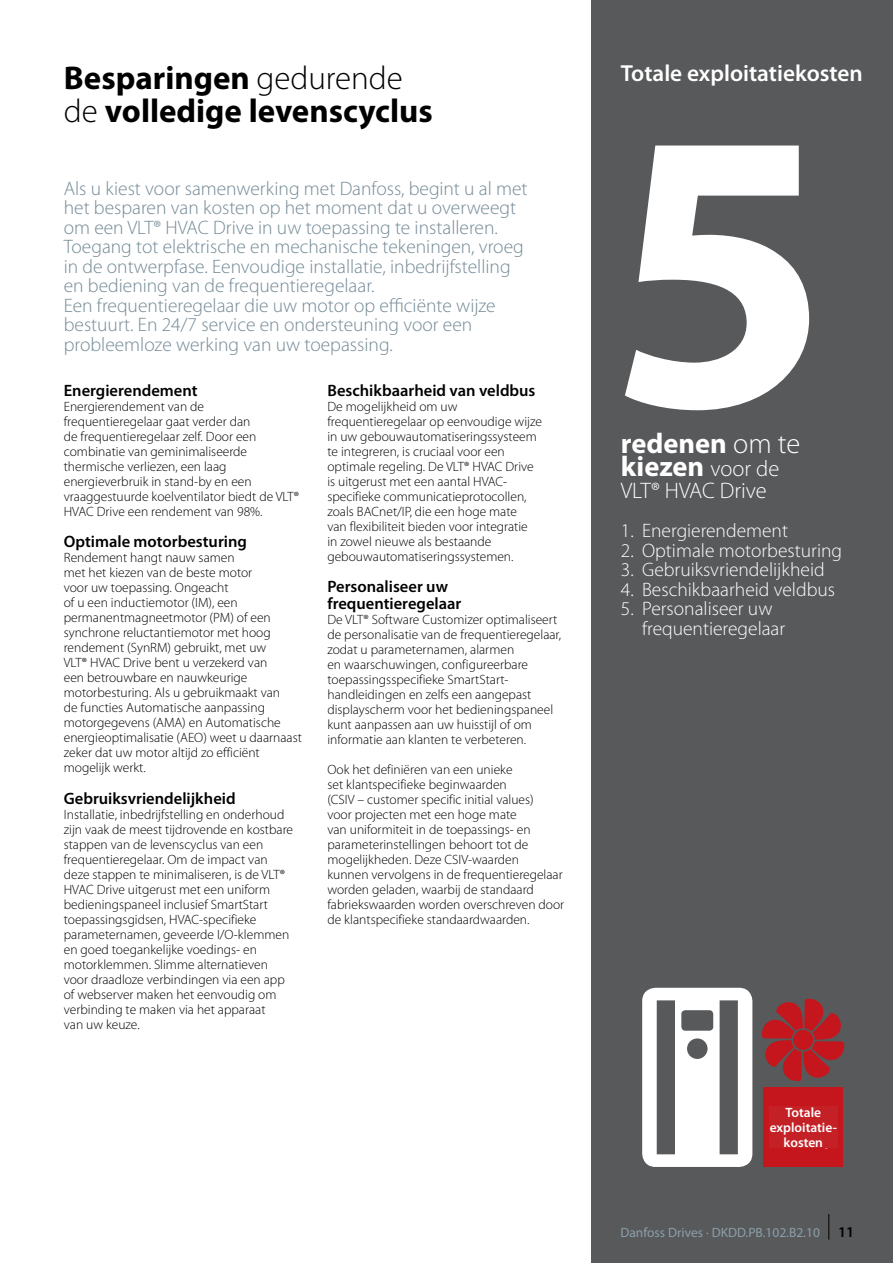
<style>
.page{position:relative;width:893px;height:1263px;background:#fff}
.page>*{position:absolute;margin:0;border:0;box-sizing:border-box;transform-origin:0 0}
.t1{font:700 400.5px "Myriad Pro";color:#fff}
.t2{font:700 33px/33px "Myriad Pro";color:#000}
.t3{font:700 28.5px/22.5px "Myriad Pro";color:#fff}
.t4{font:600 23.25px "Myriad Pro";color:#fff}
.t5{font:300 22.5px "Myriad Pro";color:#fff}
.t6{font:300 19.5px/19.5px "Myriad Pro";color:#748a96}
.t7{font:300 19.5px/19.5px "Myriad Pro";color:#fff}
.t8{font:600 16.5px/16.5px "Myriad Pro";color:#000}
.t9{font:300 13.5px/15px "Myriad Pro";color:#000}
.t10{font:13.5px "Myriad Pro";color:#8b9faa}
.t11{font:600 13.5px/15px "Myriad Pro";color:#fff;text-align:center}
.t12{font:600 12.6px/15.1px "Myriad Pro";color:#fff;text-align:center}
.s1{font-weight:300}
.s2{font-weight:300;font-size:22.5px}
.s3{font-weight:600;font-size:15px;color:#000}
</style>
<div class="page">
<div style="left:591px;top:0;width:302px;height:1263px;background:#58595b"></div>
<svg style="left:642px;top:988px;width:110px;height:179px"></svg>
<svg style="left:762px;top:999px;width:82px;height:82px"></svg>
<div style="left:763px;top:1087px;width:80px;height:79px;background:#c4161c"></div>
<div style="left:769px;top:1107px;width:69px;height:41px;background:#c42127"></div>
<svg style="left:828px;top:1214px;width:1px;height:25px"></svg>
<h2 class="t2" style="left:64px;top:61px;width:370px">Besparingen <span class="s1">gedurende de</span> volledige levenscyclus</h2>
<p class="t6" style="left:64px;top:179px;width:465px">Als u kiest voor samenwerking met Danfoss, begint u al met het besparen van kosten op het moment dat u overweegt om een VLT® HVAC Drive in uw toepassing te installeren.<br>Toegang tot elektrische en mechanische tekeningen, vroeg in de ontwerpfase. Eenvoudige installatie, inbedrijfstelling en bediening van de frequentieregelaar.<br>Een frequentieregelaar die uw motor op efficiënte wijze bestuurt. En 24/7 service en ondersteuning voor een probleemloze werking van uw toepassing.</p>
<p class="t8" style="left:64px;top:382px;width:135px">Energierendement</p>
<p class="t9" style="left:64px;top:399px;width:237px">Energierendement van de frequentieregelaar gaat verder dan<br>de frequentieregelaar zelf. Door een combinatie van geminimaliseerde thermische verliezen, een laag energieverbruik in stand-by en een vraaggestuurde koelventilator biedt de VLT® HVAC Drive een rendement van 98%.</p>
<p class="t8" style="left:64px;top:534px;width:185px">Optimale motorbesturing</p>
<p class="t9" style="left:64px;top:550px;width:240px">Rendement hangt nauw samen<br>met het kiezen van de beste motor<br>voor uw toepassing. Ongeacht<br>of u een inductiemotor (IM), een permanentmagneetmotor (PM) of een synchrone reluctantiemotor met hoog rendement (SynRM) gebruikt, met uw<br>VLT® HVAC Drive bent u verzekerd van<br>een betrouwbare en nauwkeurige motorbesturing. Als u gebruikmaakt van<br>de functies Automatische aanpassing motorgegevens (AMA) en Automatische energieoptimalisatie (AEO) weet u daarnaast zeker dat uw motor altijd zo efficiënt mogelijk werkt.</p>
<p class="t8" style="left:64px;top:790px;width:173px">Gebruiksvriendelijkheid</p>
<p class="t9" style="left:64px;top:807px;width:231px">Installatie, inbedrijfstelling en onderhoud zijn vaak de meest tijdrovende en kostbare stappen van de levenscyclus van een frequentieregelaar. Om de impact van deze stappen te minimaliseren, is de VLT® HVAC Drive uitgerust met een uniform bedieningspaneel inclusief SmartStart toepassingsgidsen, HVAC-specifieke parameternamen, geveerde I/O-klemmen en goed toegankelijke voedings- en motorklemmen. Slimme alternatieven voor draadloze verbindingen via een app of webserver maken het eenvoudig om verbinding te maken via het apparaat<br>van uw keuze.</p>
<p class="t8" style="left:327px;top:382px;width:210px">Beschikbaarheid van veldbus</p>
<p class="t9" style="left:327px;top:399px;width:216px">De mogelijkheid om uw frequentieregelaar op eenvoudige wijze in uw gebouwautomatiseringssysteem te integreren, is cruciaal voor een optimale regeling. De VLT® HVAC Drive is uitgerust met een aantal HVAC&shy;specifieke communicatieprotocollen, zoals BACnet/IP, die een hoge mate<br>van flexibiliteit bieden voor integratie<br>in zowel nieuwe als bestaande gebouwautomatiseringssystemen.</p>
<p class="t8" style="left:327px;top:579px;width:135px">Personaliseer uw frequentieregelaar</p>
<p class="t9" style="left:327px;top:612px;width:235px">De VLT® Software Customizer optimaliseert de personalisatie van de frequentieregelaar, zodat u parameternamen, alarmen<br>en waarschuwingen, configureerbare toepassingsspecifieke SmartStart&shy;handleidingen en zelfs een aangepast displayscherm voor het bedieningspaneel kunt aanpassen aan uw huisstijl of om informatie aan klanten te verbeteren.</p>
<p class="t9" style="left:327px;top:762px;width:238px">Ook het definiëren van een unieke<br>set klantspecifieke beginwaarden<br>(CSIV – customer specific initial values)<br>voor projecten met een hoge mate<br>van uniformiteit in de toepassings- en parameterinstellingen behoort tot de mogelijkheden. Deze CSIV-waarden<br>kunnen vervolgens in de frequentieregelaar worden geladen, waarbij de standaard fabriekswaarden worden overschreven door de klantspecifieke standaardwaarden.</p>
<h3 class="t4" style="left:621px;top:61px;width:243px">Totale exploitatiekosten</h3>
<h1 class="t1" style="left:608px;top:47px;width:224px">5</h1>
<h3 class="t3" style="left:621px;top:433px;width:181px">redenen <span class="s1">om te </span>kiezen <span class="s2">voor de</span></h3>
<h3 class="t5" style="left:621px;top:479px;width:148px">VLT® HVAC Drive</h3>
<h3 class="t7" style="left:621px;top:521px;width:169px">1. Energierendement</h3>
<h3 class="t7" style="left:621px;top:541px;width:223px">2. Optimale motorbesturing</h3>
<h3 class="t7" style="left:621px;top:560px;width:205px">3. Gebruiksvriendelijkheid</h3>
<h3 class="t7" style="left:621px;top:580px;width:216px">4. Beschikbaarheid veldbus</h3>
<h3 class="t7" style="left:642px;top:599px;width:145px;text-indent:-21px">5. Personaliseer uw frequentieregelaar</h3>
<p class="t12" style="left:774px;top:1104px;width:59px">Total<br>cost of ownership</p>
<p class="t11" style="left:770px;top:1105px;width:69px">Totale exploitatie&shy;kosten</p>
<p class="t10" style="left:620px;top:1225px;width:235px">Danfoss Drives · DKDD.PB.102.B2.10 <span class="s3">11</span></p>
</div>
